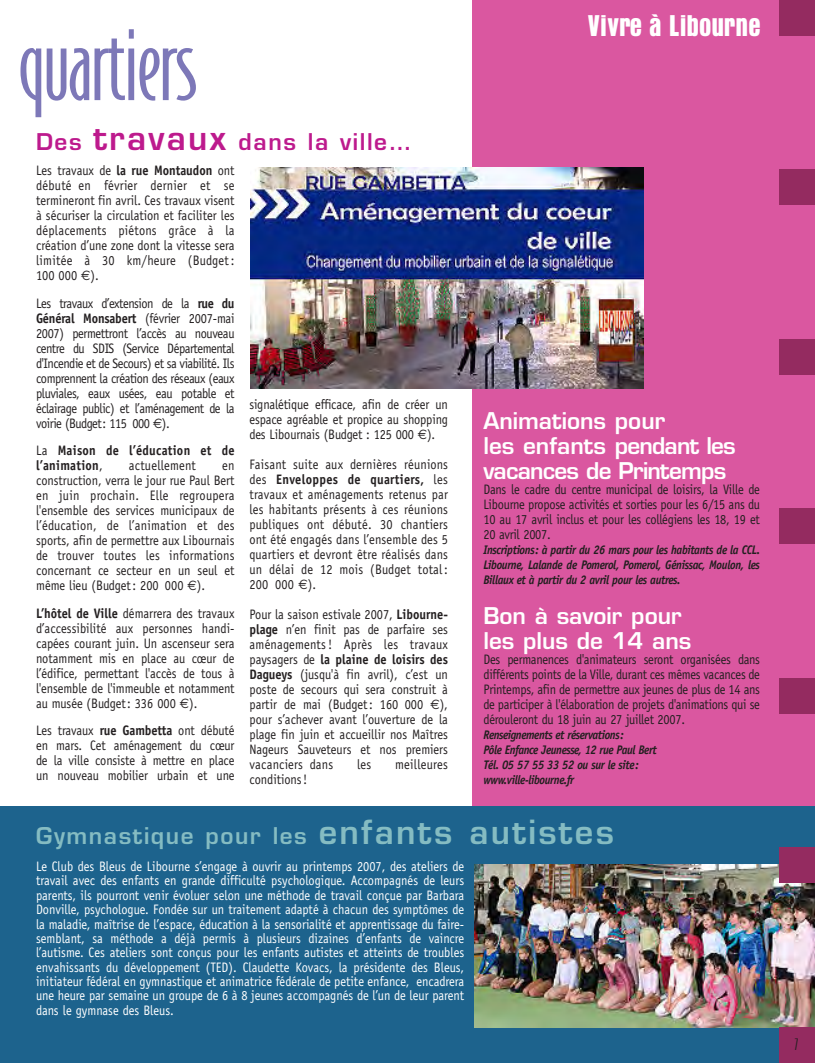
<style>
.page{position:relative;width:815px;height:1063px;background:#fff}
.page>*{position:absolute;margin:0;border:0;box-sizing:border-box;transform-origin:0 0}
.t1{font:300 100px "Bodega Sans";letter-spacing:-.015em;color:#7d78b8}
.t2{font:26.62px "AT Aura";color:#fff}
.t3{font:600 22.5px/25px "Eurostile";letter-spacing:-.035em;color:#fff}
.t4{font:600 22.5px "Eurostile";letter-spacing:.07em;color:#85bcc2}
.t5{font:600 22.5px/25px "Eurostile";color:#fff}
.t6{font:600 22.5px "Eurostile";letter-spacing:.07em;color:#bd1a8d}
.t7{font:300 15px "Bodega Sans";color:#231f20}
.t8{font:13.75px/15px "Officina Sans";letter-spacing:-.005em;color:#231f20;text-align:justify;scale:.9 1}
.t9{font:13.75px/14.4px "Officina Sans";color:#fff;text-align:justify;scale:.9 1}
.t10{font:700 13.75px/15px "Officina Sans";letter-spacing:.02em;color:#231f20;scale:.9 1}
.t11{font:13.75px "Officina Sans";letter-spacing:.02em;color:#231f20;scale:.9 1}
.t12{font:italic 700 12.5px/15px "Officina Sans";letter-spacing:-.035em;color:#231f20;text-align:justify;scale:.9 1}
.s1{font-size:32.5px}
.s2{font-weight:700}
.s3{font-family:"Euro Sans"}
.s4{font-weight:400}
</style>
<div class="page">
<div style="left:472px;top:0;width:343px;height:1063px;background:#da57a0"></div>
<div style="left:0;top:806px;width:815px;height:257px;background:#1d638d"></div>
<img style="left:250px;top:167px;width:394px;height:222px">
<img style="left:474px;top:865px;width:341px;height:163px">
<div style="left:779px;top:0;width:36px;height:36px;background:#942b60"></div>
<div style="left:779px;top:170px;width:36px;height:35px;background:#942b60"></div>
<div style="left:779px;top:339px;width:36px;height:36px;background:#942b60"></div>
<div style="left:779px;top:509px;width:36px;height:35px;background:#942b60"></div>
<div style="left:779px;top:678px;width:36px;height:36px;background:#942b60"></div>
<div style="left:779px;top:848px;width:36px;height:35px;background:#942b60"></div>
<div style="left:779px;top:1028px;width:36px;height:35px;background:#942b60"></div>
<h1 class="t1" style="left:18px;top:22px;width:181px">quartiers</h1>
<h3 class="t6" style="left:36px;top:133px;width:377px">Des <span class="s1">travaux</span> dans la ville…</h3>
<p class="t8" style="left:36px;top:165px;width:222px">Les travaux de <span class="s2">la rue Montaudon</span> ont débuté en février dernier et se termineront fin avril. Ces travaux visent à sécuriser la circulation et faciliter les déplacements piétons grâce à la création d’une zone dont la vitesse sera limitée à 30 km/heure (Budget:<br>100 000 <span class="s3">€</span>).</p>
<p class="t8" style="left:36px;top:297px;width:222px">Les travaux d’extension de la <span class="s2">rue du Général Monsabert</span> (février 2007-mai 2007) permettront l’accès au nouveau centre du SDIS (Service Départemental d'Incendie et de Secours) et sa viabilité. Ils comprennent la création des réseaux (eaux pluviales, eaux usées, eau potable et éclairage public) et l’aménagement de la voirie (Budget: 115 000 <span class="s3">€</span>).</p>
<p class="t10" style="left:36px;top:444px;width:222px"><span class="s4">La</span> Maison de l’éducation et de l’animation<span class="s4">,</span></p>
<p class="t11" style="left:129px;top:460px;width:76px">actuellement</p>
<p class="t8" style="left:36px;top:460px;width:222px;text-indent:186px">en construction, verra le jour rue Paul Bert en juin prochain. Elle regroupera l'ensemble des services municipaux de l’éducation, de l’animation et des sports, afin de permettre aux Libournais de trouver toutes les informations concernant ce secteur en un seul et même lieu (Budget: 200 000 <span class="s3">€</span>).</p>
<p class="t8" style="left:36px;top:607px;width:222px"><span class="s2">L’hôtel de Ville</span> démarrera des travaux d’accessibilité aux personnes handi&shy;capées courant juin. Un ascenseur sera notamment mis en place au cœur de l’édifice, permettant l'accès de tous à l'ensemble de l'immeuble et notamment au musée (Budget: 336 000 <span class="s3">€</span>).</p>
<p class="t8" style="left:36px;top:725px;width:222px">Les travaux <span class="s2">rue Gambetta</span> ont débuté en mars. Cet aménagement du cœur de la ville consiste à mettre en place un nouveau mobilier urbain et une</p>
<p class="t8" style="left:250px;top:398px;width:222px">signalétique efficace, afin de créer un espace agréable et propice au shopping des Libournais (Budget : 125 000 <span class="s3">€</span>).</p>
<p class="t8" style="left:249px;top:458px;width:222px">Faisant suite aux dernières réunions des <span class="s2">Enveloppes de quartiers,</span> les travaux et aménagements retenus par les habitants présents à ces réunions publiques ont débuté. 30 chantiers ont été engagés dans l’ensemble des 5 quartiers et devront être réalisés dans un délai de 12 mois (Budget total :<br>200 000 <span class="s3">€</span>).</p>
<p class="t8" style="left:249px;top:608px;width:222px">Pour la saison estivale 2007, <span class="s2">Libourne&shy;plage</span> n’en finit pas de parfaire ses aménagements! Après les travaux paysagers de <span class="s2">la plaine de loisirs des Dagueys</span> (jusqu'à fin avril), c’est un poste de secours qui sera construit à partir de mai (Budget: 160 000 <span class="s3">€</span>), pour s’achever avant l’ouverture de la plage fin juin et accueillir nos Maîtres Nageurs Sauveteurs et nos premiers vacanciers dans</p>
<p class="t8" style="left:357px;top:758px;width:17px">les</p>
<p class="t11" style="left:395px;top:759px;width:60px">meilleures</p>
<p class="t8" style="left:249px;top:773px;width:66px">conditions!</p>
<h2 class="t2" style="left:587px;top:15px;width:175px">Vivre à Libourne</h2>
<h3 class="t3" style="left:483px;top:411px;width:254px">Animations pour<br>les enfants pendant les vacances de Printemps</h3>
<p class="t8" style="left:483px;top:484px;width:309px">Dans le cadre du centre municipal de loisirs, la Ville de Libourne propose activités et sorties pour les 6/15 ans du 10 au 17 avril inclus et pour les collégiens les 18, 19 et 20 avril 2007.</p>
<p class="t12" style="left:483px;top:544px;width:309px">Inscriptions: à partir du 26 mars pour les habitants de la CCL.<br>Libourne, Lalande de Pomerol, Pomerol, Génissac, Moulon, les Billaux et à partir du 2 avril pour les autres.</p>
<h3 class="t5" style="left:483px;top:606px;width:209px">Bon à savoir pour les plus de 14 ans</h3>
<p class="t8" style="left:483px;top:654px;width:309px">Des permanences d'animateurs seront organisées dans différents points de la Ville, durant ces mêmes vacances de Printemps, afin de permettre aux jeunes de plus de 14 ans de participer à l'élaboration de projets d'animations qui se dérouleront du 18 juin au 27 juillet 2007.</p>
<p class="t12" style="left:483px;top:729px;width:194px;text-align:left">Renseignements et réservations:<br>Pôle Enfance Jeunesse, 12 rue Paul Bert<br>Tél. 05 57 55 33 52 ou sur le site: www.ville-libourne.fr</p>
<h3 class="t4" style="left:36px;top:827px;width:579px">Gymnastique pour les <span class="s1">enfants autistes</span></h3>
<p class="t9" style="left:36px;top:860px;width:477px">Le Club des Bleus de Libourne s’engage à ouvrir au printemps 2007, des ateliers de travail avec des enfants en grande difficulté psychologique. Accompagnés de leurs parents, ils pourront venir évoluer selon une méthode de travail conçue par Barbara Donville, psychologue. Fondée sur un traitement adapté à chacun des symptômes de la maladie, maîtrise de l’espace, éducation à la sensorialité et apprentissage du faire&shy;semblant, sa méthode a déjà permis à plusieurs dizaines d’enfants de vaincre l’autisme. Ces ateliers sont conçus pour les enfants autistes et atteints de troubles envahissants du développement (TED). Claudette Kovacs, la présidente des Bleus, initiateur fédéral en gymnastique et animatrice fédérale de petite enfance, encadrera une heure par semaine un groupe de 6 à 8 jeunes accompagnés de l’un de leur parent dans le gymnase des Bleus.</p>
<p class="t7" style="left:795px;top:1039px;width:5px">7</p>
</div>
